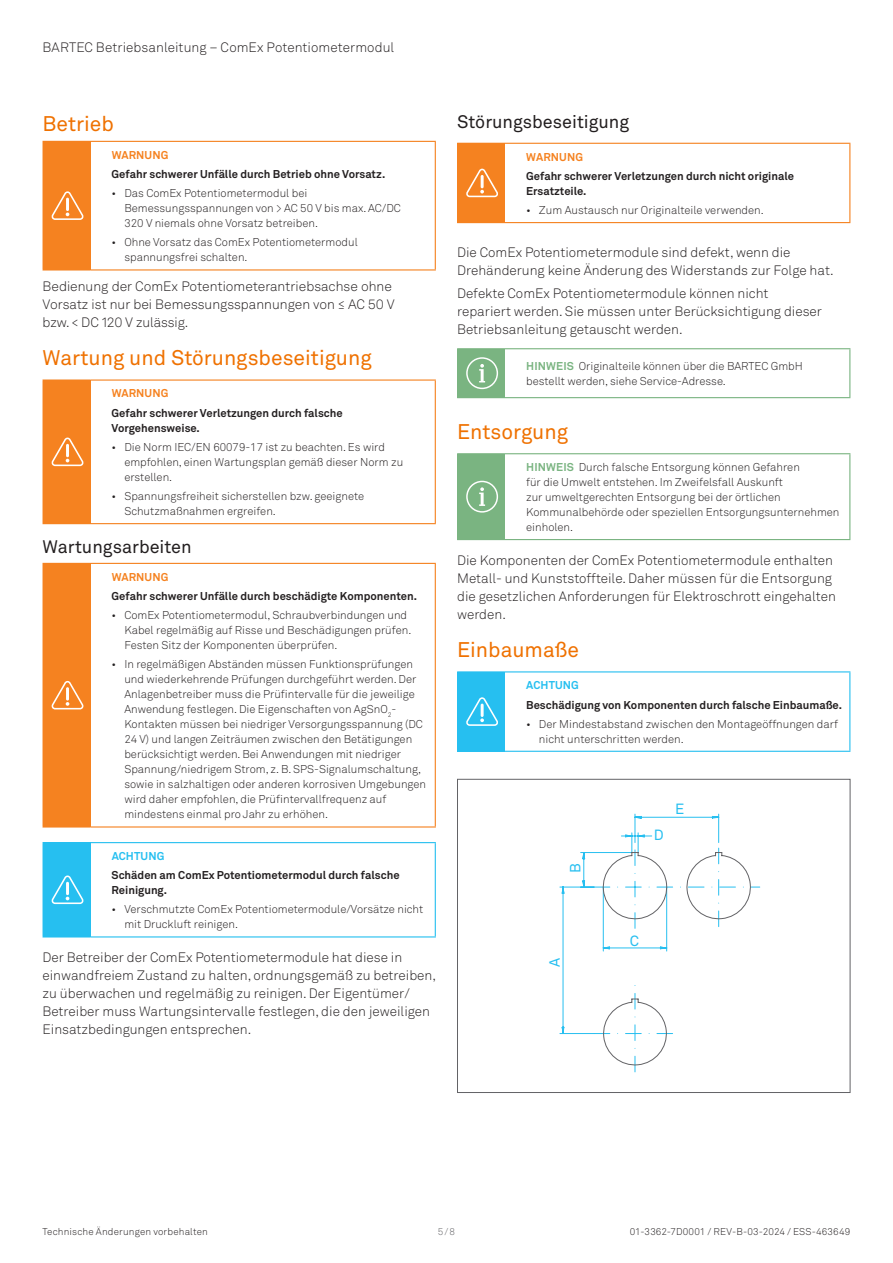
<style>
.page{position:relative;width:893px;height:1263px;background:#fff}
.page>*{position:absolute;margin:0;border:0;box-sizing:border-box;transform-origin:0 0}
.Headline_1{font:21px "Akkurat Pro";color:#ef7100}
.Headline_2{font:18px "Akkurat Pro";color:#231f20}
.t1{font:14.7px "Akkurat Pro";color:#27bff0}
.Body{font:300 13.5px/18px "Akkurat Pro";color:#231f20}
.Body-2{font:300 13.5px/18px "Akkurat LL";color:#231f20}
.t2{font:300 11.25px/15px "Akkurat Pro";color:#231f20}
.t3{font:700 11.25px/15px "Akkurat Pro";color:#231f20}
.t4{font:700 11.25px "Akkurat Pro";letter-spacing:.01em;color:#f58220}
.t5{font:700 11.25px "Akkurat Pro";letter-spacing:.01em;color:#26bff0}
.t6{font:300 9.75px "Akkurat Pro";letter-spacing:.02em;color:#231f20}
.t7{font:300 9.75px "Akkurat Pro";color:#636366}
.s1{font-weight:700;color:#7ab481}
</style>
<div class="page">
<div style="left:43px;top:141px;width:47px;height:129px;background:#f58220"></div>
<hr style="left:90px;top:141px;width:346px;height:1px;background:#f58220">
<hr style="left:435px;top:142px;width:1px;height:127px;background:#f58220">
<hr style="left:90px;top:269px;width:346px;height:1px;background:#f58220">
<svg style="left:51px;top:191px;width:33px;height:29px"></svg>
<div style="left:43px;top:380px;width:47px;height:144px;background:#f58220"></div>
<hr style="left:43px;top:379px;width:47px;height:2px;background:#f58220">
<hr style="left:90px;top:379px;width:346px;height:2px;background:#f58220">
<hr style="left:435px;top:381px;width:1px;height:142px;background:#f58220">
<hr style="left:90px;top:523px;width:346px;height:1px;background:#f58220">
<svg style="left:51px;top:438px;width:33px;height:28px"></svg>
<div style="left:43px;top:563px;width:47px;height:264px;background:#f58220"></div>
<hr style="left:90px;top:563px;width:346px;height:1px;background:#f58220">
<hr style="left:435px;top:564px;width:1px;height:262px;background:#f58220">
<hr style="left:90px;top:826px;width:346px;height:1px;background:#f58220">
<svg style="left:51px;top:681px;width:33px;height:28px"></svg>
<div style="left:43px;top:843px;width:47px;height:94px;background:#26bff0"></div>
<hr style="left:43px;top:842px;width:47px;height:1px;background:#26bff0">
<hr style="left:90px;top:842px;width:346px;height:1px;background:#26bff0">
<hr style="left:435px;top:843px;width:1px;height:93px;background:#26bff0">
<hr style="left:90px;top:936px;width:346px;height:1px;background:#26bff0">
<svg style="left:51px;top:875px;width:33px;height:29px"></svg>
<div style="left:458px;top:143px;width:47px;height:80px;background:#f58220"></div>
<hr style="left:457px;top:143px;width:48px;height:1px;background:#f58220">
<hr style="left:457px;top:144px;width:1px;height:78px;background:#f58220">
<hr style="left:505px;top:143px;width:345px;height:1px;background:#f58220">
<hr style="left:849px;top:144px;width:1px;height:78px;background:#f58220">
<hr style="left:457px;top:222px;width:48px;height:1px;background:#f58220">
<hr style="left:505px;top:222px;width:345px;height:1px;background:#f58220">
<svg style="left:466px;top:169px;width:32px;height:28px"></svg>
<div style="left:458px;top:349px;width:47px;height:49px;background:#7ab481"></div>
<hr style="left:457px;top:348px;width:48px;height:1px;background:#7ab481">
<hr style="left:457px;top:349px;width:1px;height:48px;background:#7ab481">
<hr style="left:505px;top:348px;width:345px;height:1px;background:#7ab481">
<hr style="left:849px;top:349px;width:1px;height:48px;background:#7ab481">
<hr style="left:457px;top:397px;width:48px;height:1px;background:#7ab481">
<hr style="left:505px;top:397px;width:345px;height:1px;background:#7ab481">
<svg style="left:466px;top:357px;width:32px;height:32px"></svg>
<div style="left:458px;top:454px;width:47px;height:86px;background:#7ab481"></div>
<hr style="left:457px;top:453px;width:48px;height:1px;background:#7ab481">
<hr style="left:457px;top:454px;width:1px;height:85px;background:#7ab481">
<hr style="left:505px;top:453px;width:345px;height:1px;background:#7ab481">
<hr style="left:849px;top:454px;width:1px;height:85px;background:#7ab481">
<hr style="left:457px;top:539px;width:48px;height:1px;background:#7ab481">
<hr style="left:505px;top:539px;width:345px;height:1px;background:#7ab481">
<svg style="left:466px;top:481px;width:32px;height:32px"></svg>
<div style="left:458px;top:672px;width:47px;height:79px;background:#26bff0"></div>
<hr style="left:457px;top:671px;width:48px;height:1px;background:#26bff0">
<hr style="left:457px;top:672px;width:1px;height:79px;background:#26bff0">
<hr style="left:505px;top:671px;width:345px;height:1px;background:#26bff0">
<hr style="left:849px;top:672px;width:1px;height:79px;background:#26bff0">
<hr style="left:457px;top:751px;width:48px;height:1px;background:#26bff0">
<hr style="left:505px;top:751px;width:345px;height:1px;background:#26bff0">
<svg style="left:466px;top:697px;width:32px;height:29px"></svg>
<svg style="left:559px;top:813px;width:201px;height:259px"></svg>
<div style="left:457px;top:779px;width:393px;height:314px;border:1px solid #636366"></div>
<p class="Body" style="left:43px;top:38px;width:353px">BARTEC Betriebsanleitung – ComEx Potentiometermodul</p>
<p class="Headline_1" style="left:43px;top:111px;width:73px">Betrieb</p>
<p class="t4" style="left:112px;top:148px;width:58px">WARNUNG</p>
<p class="t3" style="left:112px;top:166px;width:275px">Gefahr schwerer Unfälle durch Betrieb ohne Vorsatz.</p>
<p class="t2" style="left:124px;top:186px;width:278px;text-indent:-13px">• Das ComEx Potentiometermodul bei<br>Bemessungsspannungen von &gt; AC 50 V bis max. AC/DC<br>320 V niemals ohne Vorsatz betreiben.</p>
<p class="t2" style="left:124px;top:235px;width:235px;text-indent:-13px">• Ohne Vorsatz das ComEx Potentiometermodul spannungsfrei schalten.</p>
<p class="Body-2" style="left:43px;top:277px;width:354px">Bedienung der ComEx Potentiometerantriebsachse ohne<br>Vorsatz ist nur bei Bemessungsspannungen von ≤ AC 50 V bzw. &lt; DC 120 V zulässig.</p>
<p class="Headline_1" style="left:43px;top:345px;width:331px">Wartung und Störungsbeseitigung</p>
<p class="t4" style="left:112px;top:386px;width:58px">WARNUNG</p>
<p class="t3" style="left:112px;top:405px;width:233px">Gefahr schwerer Verletzungen durch falsche<br>Vorgehensweise.</p>
<p class="t2" style="left:124px;top:439px;width:280px;text-indent:-13px">• Die Norm IEC/EN 60079-17 ist zu beachten. Es wird empfohlen, einen Wartungsplan gemäß dieser Norm zu erstellen.</p>
<p class="t2" style="left:124px;top:489px;width:241px;text-indent:-13px">• Spannungsfreiheit sicherstellen bzw. geeignete<br>Schutzmaßnahmen ergreifen.</p>
<p class="Headline_2" style="left:43px;top:536px;width:151px">Wartungsarbeiten</p>
<p class="t4" style="left:112px;top:570px;width:58px">WARNUNG</p>
<p class="t3" style="left:112px;top:588px;width:307px">Gefahr schwerer Unfälle durch beschädigte Komponenten.</p>
<p class="t2" style="left:124px;top:608px;width:288px;text-indent:-13px">• ComEx Potentiometermodul, Schraubverbindungen und<br>Kabel regelmäßig auf Risse und Beschädigungen prüfen.<br>Festen Sitz der Komponenten überprüfen.</p>
<p class="t2" style="left:124px;top:657px;width:303px;text-indent:-13px">• In regelmäßigen Abständen müssen Funktionsprüfungen und wiederkehrende Prüfungen durchgeführt werden. Der Anlagenbetreiber muss die Prüfintervalle für die jeweilige Anwendung festlegen. Die Eigenschaften von AgSnO<sub>2</sub>- Kontakten müssen bei niedriger Versorgungsspannung (DC 24 V) und langen Zeiträumen zwischen den Betätigungen berücksichtigt werden. Bei Anwendungen mit niedriger Spannung/niedrigem Strom, z. B. SPS-Signalumschaltung, sowie in salzhaltigen oder anderen korrosiven Umgebungen wird daher empfohlen, die Prüfintervallfrequenz auf mindestens einmal pro Jahr zu erhöhen.</p>
<p class="t5" style="left:112px;top:849px;width:54px">ACHTUNG</p>
<p class="t3" style="left:112px;top:868px;width:289px">Schäden am ComEx Potentiometermodul durch falsche<br>Reinigung.</p>
<p class="t2" style="left:124px;top:902px;width:300px;text-indent:-13px">• Verschmutzte ComEx Potentiometermodule/Vorsätze nicht mit Druckluft reinigen.</p>
<p class="Body" style="left:43px;top:948px;width:395px">Der Betreiber der ComEx Potentiometermodule hat diese in einwandfreiem Zustand zu halten, ordnungsgemäß zu betreiben, zu überwachen und regelmäßig zu reinigen. Der Eigentümer/ Betreiber muss Wartungsintervalle festlegen, die den jeweiligen Einsatzbedingungen entsprechen.</p>
<p class="Headline_2" style="left:457px;top:111px;width:174px">Störungsbeseitigung</p>
<p class="t4" style="left:526px;top:150px;width:58px">WARNUNG</p>
<p class="t3" style="left:526px;top:168px;width:269px">Gefahr schwerer Verletzungen durch nicht originale<br>Ersatzteile.</p>
<p class="t2" style="left:526px;top:203px;width:239px">• Zum Austausch nur Originalteile verwenden.</p>
<p class="Body" style="left:457px;top:244px;width:378px">Die ComEx Potentiometermodule sind defekt, wenn die<br>Drehänderung keine Änderung des Widerstands zur Folge hat.</p>
<p class="Body" style="left:457px;top:284px;width:366px">Defekte ComEx Potentiometermodule können nicht repariert werden. Sie müssen unter Berücksichtigung dieser<br>Betriebsanleitung getauscht werden.</p>
<p class="t2" style="left:526px;top:359px;width:278px"><span class="s1">HINWEIS</span> Originalteile können über die BARTEC GmbH bestellt werden, siehe Service-Adresse.</p>
<p class="Headline_1" style="left:457px;top:419px;width:112px">Entsorgung</p>
<p class="t2" style="left:526px;top:460px;width:315px"><span class="s1">HINWEIS</span> Durch falsche Entsorgung können Gefahren<br>für die Umwelt entstehen. Im Zweifelsfall Auskunft<br>zur umweltgerechten Entsorgung bei der örtlichen Kommunalbehörde oder speziellen Entsorgungsunternehmen einholen.</p>
<p class="Body" style="left:457px;top:551px;width:380px">Die Komponenten der ComEx Potentiometermodule enthalten Metall- und Kunststoffteile. Daher müssen für die Entsorgung die gesetzlichen Anforderungen für Elektroschrott eingehalten werden.</p>
<p class="Headline_1" style="left:457px;top:637px;width:124px">Einbaumaße</p>
<p class="t5" style="left:526px;top:678px;width:54px">ACHTUNG</p>
<p class="t3" style="left:526px;top:697px;width:317px">Beschädigung von Komponenten durch falsche Einbaumaße.</p>
<p class="t2" style="left:539px;top:716px;width:301px;text-indent:-13px">• Der Mindestabstand zwischen den Montageöffnungen darf nicht unterschritten werden.</p>
<p class="t1" style="left:567px;top:873px;width:11px;rotate:-90deg">B</p>
<p class="t1" style="left:546px;top:967px;width:11px;rotate:-90deg">A</p>
<p class="t1" style="left:654px;top:826px;width:11px">D</p>
<p class="t1" style="left:675px;top:800px;width:11px">E</p>
<p class="t1" style="left:630px;top:932px;width:11px">C</p>
<p class="t6" style="left:43px;top:1226px;width:167px">Technische Änderungen vorbehalten</p>
<p class="t6" style="left:630px;top:1226px;width:222px">01-3362-7D0001 / REV-B-03-2024 / ESS-463649</p>
<p class="t7" style="left:438px;top:1226px;width:19px">5/8</p>
</div>
